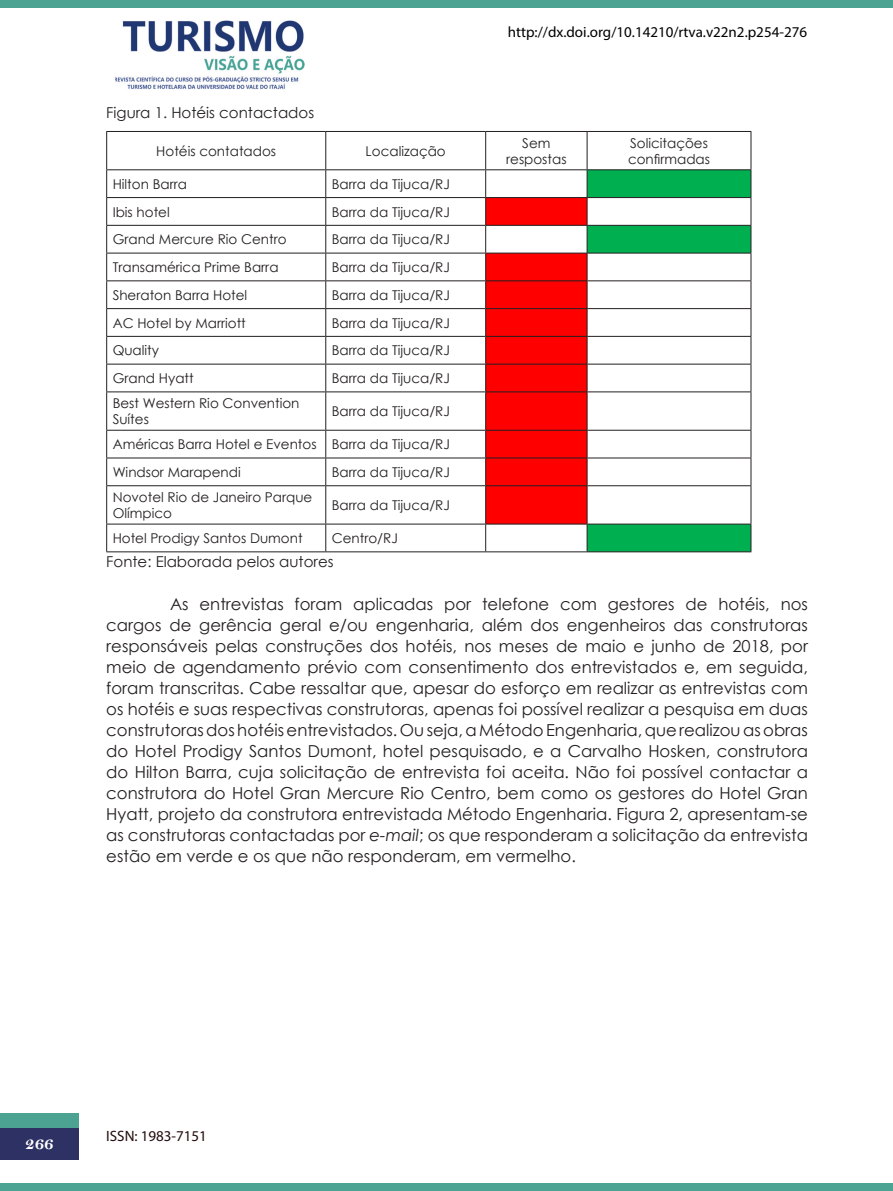
<style>
.page{position:relative;width:893px;height:1191px;background:#fff}
.page>*{position:absolute;margin:0;border:0;box-sizing:border-box;transform-origin:0 0}
.t1{font:18px "Bell MT Bold";color:#fff}
.TEXTO{font:16.5px/21px "Century Gothic";color:#231f20;text-align:justify}
.t2{font:15px "Myriad Pro";color:#000}
.Legenda_Tabela{font:15px "Century Gothic";color:#231f20}
.Chamada_Tabela{font:15px "Century Gothic";color:#231f20}
.RESUMO{font:15px "Myriad Pro";color:#240a0b}
.t3{font:13.5px/16.2px "Century Gothic";color:#231f20}
.s1{font-style:italic}
</style>
<div class="page">
<img style="left:116px;top:20px;width:189px;height:70px">
<div style="left:0;top:1128px;width:79px;height:31px;background:#2d3163"></div>
<div style="left:0;top:1113px;width:79px;height:15px;background:#4da392"></div>
<div style="left:0;top:1183px;width:893px;height:8px;background:#4da392"></div>
<div style="left:0;top:0;width:893px;height:7px;background:#4da392"></div>
<svg style="left:107px;top:170px;width:218px;height:381px"></svg>
<svg style="left:588px;top:170px;width:163px;height:381px"></svg>
<hr style="left:106px;top:132px;width:1px;height:37px;background:#231f20">
<hr style="left:106px;top:131px;width:220px;height:1px;background:#231f20">
<hr style="left:326px;top:131px;width:160px;height:1px;background:#231f20">
<hr style="left:486px;top:131px;width:101px;height:1px;background:#231f20">
<hr style="left:587px;top:131px;width:164px;height:1px;background:#231f20">
<svg style="left:106px;top:170px;width:1px;height:221px"></svg>
<hr style="left:106px;top:392px;width:1px;height:38px;background:#231f20">
<svg style="left:106px;top:431px;width:1px;height:54px"></svg>
<hr style="left:106px;top:486px;width:1px;height:38px;background:#231f20">
<svg style="left:106px;top:525px;width:1px;height:26px"></svg>
<hr style="left:106px;top:169px;width:220px;height:1px;background:#231f20">
<hr style="left:326px;top:169px;width:160px;height:1px;background:#231f20">
<hr style="left:486px;top:169px;width:101px;height:1px;background:#231f20">
<hr style="left:587px;top:169px;width:164px;height:1px;background:#231f20">
<hr style="left:106px;top:197px;width:220px;height:1px;background:#231f20">
<hr style="left:326px;top:197px;width:160px;height:1px;background:#231f20">
<hr style="left:587px;top:197px;width:164px;height:1px;background:#231f20">
<hr style="left:106px;top:225px;width:220px;height:1px;background:#231f20">
<hr style="left:326px;top:225px;width:160px;height:1px;background:#231f20">
<hr style="left:587px;top:225px;width:164px;height:1px;background:#231f20">
<hr style="left:106px;top:253px;width:220px;height:1px;background:#231f20">
<hr style="left:326px;top:253px;width:160px;height:1px;background:#231f20">
<hr style="left:587px;top:253px;width:164px;height:1px;background:#231f20">
<hr style="left:106px;top:280px;width:220px;height:1px;background:#231f20">
<hr style="left:326px;top:280px;width:160px;height:1px;background:#231f20">
<hr style="left:587px;top:280px;width:164px;height:1px;background:#231f20">
<hr style="left:106px;top:308px;width:220px;height:1px;background:#231f20">
<hr style="left:326px;top:308px;width:160px;height:1px;background:#231f20">
<hr style="left:587px;top:308px;width:164px;height:1px;background:#231f20">
<hr style="left:106px;top:336px;width:220px;height:1px;background:#231f20">
<hr style="left:326px;top:336px;width:160px;height:1px;background:#231f20">
<hr style="left:587px;top:336px;width:164px;height:1px;background:#231f20">
<hr style="left:106px;top:364px;width:220px;height:1px;background:#231f20">
<hr style="left:326px;top:364px;width:160px;height:1px;background:#231f20">
<hr style="left:587px;top:364px;width:164px;height:1px;background:#231f20">
<hr style="left:106px;top:391px;width:220px;height:1px;background:#231f20">
<hr style="left:326px;top:391px;width:160px;height:1px;background:#231f20">
<hr style="left:587px;top:391px;width:164px;height:1px;background:#231f20">
<hr style="left:106px;top:430px;width:220px;height:1px;background:#231f20">
<hr style="left:326px;top:430px;width:160px;height:1px;background:#231f20">
<hr style="left:587px;top:430px;width:164px;height:1px;background:#231f20">
<hr style="left:106px;top:457px;width:220px;height:1px;background:#231f20">
<hr style="left:326px;top:457px;width:160px;height:1px;background:#231f20">
<hr style="left:587px;top:457px;width:164px;height:1px;background:#231f20">
<hr style="left:106px;top:485px;width:220px;height:1px;background:#231f20">
<hr style="left:326px;top:485px;width:160px;height:1px;background:#231f20">
<hr style="left:587px;top:485px;width:164px;height:1px;background:#231f20">
<hr style="left:106px;top:524px;width:220px;height:1px;background:#231f20">
<hr style="left:326px;top:524px;width:160px;height:1px;background:#231f20">
<hr style="left:587px;top:524px;width:164px;height:1px;background:#231f20">
<hr style="left:106px;top:551px;width:220px;height:1px;background:#231f20">
<hr style="left:326px;top:551px;width:160px;height:1px;background:#231f20">
<hr style="left:486px;top:551px;width:101px;height:1px;background:#231f20">
<hr style="left:587px;top:551px;width:164px;height:1px;background:#231f20">
<hr style="left:325px;top:132px;width:1px;height:37px;background:#231f20">
<hr style="left:485px;top:132px;width:1px;height:37px;background:#231f20">
<hr style="left:587px;top:132px;width:1px;height:37px;background:#231f20">
<hr style="left:751px;top:132px;width:1px;height:37px;background:#231f20">
<svg style="left:325px;top:170px;width:1px;height:221px"></svg>
<svg style="left:751px;top:170px;width:1px;height:221px"></svg>
<hr style="left:325px;top:392px;width:1px;height:38px;background:#231f20">
<hr style="left:751px;top:392px;width:1px;height:38px;background:#231f20">
<svg style="left:325px;top:430px;width:1px;height:55px"></svg>
<svg style="left:751px;top:430px;width:1px;height:55px"></svg>
<hr style="left:325px;top:486px;width:1px;height:38px;background:#231f20">
<hr style="left:751px;top:486px;width:1px;height:38px;background:#231f20">
<svg style="left:325px;top:524px;width:1px;height:27px"></svg>
<svg style="left:485px;top:170px;width:103px;height:381px"></svg>
<svg style="left:751px;top:524px;width:1px;height:27px"></svg>
<p class="t2" style="left:508px;top:22px;width:301px">http://dx.doi.org/10.14210/rtva.v22n2.p254-276</p>
<p class="Chamada_Tabela" style="left:106px;top:102px;width:209px">Figura 1. Hotéis contactados</p>
<p class="t3" style="left:156px;top:142px;width:121px">Hotéis contatados</p>
<p class="t3" style="left:366px;top:142px;width:82px">Localização</p>
<p class="t3" style="left:506px;top:134px;width:62px;text-align:center">Sem respostas</p>
<p class="t3" style="left:628px;top:134px;width:84px">Solicitações confirmadas</p>
<p class="t3" style="left:113px;top:176px;width:76px">Hilton Barra</p>
<p class="t3" style="left:332px;top:176px;width:120px">Barra da Tijuca/RJ</p>
<p class="t3" style="left:113px;top:203px;width:59px">Ibis hotel</p>
<p class="t3" style="left:332px;top:203px;width:120px">Barra da Tijuca/RJ</p>
<p class="t3" style="left:113px;top:231px;width:175px">Grand Mercure Rio Centro</p>
<p class="t3" style="left:332px;top:231px;width:120px">Barra da Tijuca/RJ</p>
<p class="t3" style="left:113px;top:259px;width:167px">Transamérica Prime Barra</p>
<p class="t3" style="left:332px;top:259px;width:120px">Barra da Tijuca/RJ</p>
<p class="t3" style="left:113px;top:287px;width:136px">Sheraton Barra Hotel</p>
<p class="t3" style="left:332px;top:287px;width:120px">Barra da Tijuca/RJ</p>
<p class="t3" style="left:113px;top:314px;width:135px">AC Hotel by Marriott</p>
<p class="t3" style="left:332px;top:314px;width:120px">Barra da Tijuca/RJ</p>
<p class="t3" style="left:113px;top:342px;width:48px">Quality</p>
<p class="t3" style="left:332px;top:342px;width:120px">Barra da Tijuca/RJ</p>
<p class="t3" style="left:113px;top:370px;width:83px">Grand Hyatt</p>
<p class="t3" style="left:332px;top:370px;width:120px">Barra da Tijuca/RJ</p>
<p class="t3" style="left:113px;top:395px;width:188px">Best Western Rio Convention<br>Suítes</p>
<p class="t3" style="left:332px;top:403px;width:120px">Barra da Tijuca/RJ</p>
<p class="t3" style="left:113px;top:436px;width:205px">Américas Barra Hotel e Eventos</p>
<p class="t3" style="left:332px;top:436px;width:120px">Barra da Tijuca/RJ</p>
<p class="t3" style="left:113px;top:464px;width:130px">Windsor Marapendi</p>
<p class="t3" style="left:332px;top:464px;width:120px">Barra da Tijuca/RJ</p>
<p class="t3" style="left:113px;top:489px;width:201px">Novotel Rio de Janeiro Parque<br>Olímpico</p>
<p class="t3" style="left:332px;top:497px;width:120px">Barra da Tijuca/RJ</p>
<p class="t3" style="left:113px;top:530px;width:191px">Hotel Prodigy Santos Dumont</p>
<p class="t3" style="left:332px;top:530px;width:68px">Centro/RJ</p>
<p class="Legenda_Tabela" style="left:106px;top:551px;width:229px">Fonte: Elaborada pelos autores</p>
<p class="TEXTO" style="left:106px;top:593px;width:703px;text-indent:64px">As entrevistas foram aplicadas por telefone com gestores de hotéis, nos cargos de gerência geral e/ou engenharia, além dos engenheiros das construtoras responsáveis pelas construções dos hotéis, nos meses de maio e junho de 2018, por meio de agendamento prévio com consentimento dos entrevistados e, em seguida, foram transcritas. Cabe ressaltar que, apesar do esforço em realizar as entrevistas com os hotéis e suas respectivas construtoras, apenas foi possível realizar a pesquisa em duas construtoras dos hotéis entrevistados. Ou seja, a Método Engenharia, que realizou as obras do Hotel Prodigy Santos Dumont, hotel pesquisado, e a Carvalho Hosken, construtora do Hilton Barra, cuja solicitação de entrevista foi aceita. Não foi possível contactar a construtora do Hotel Gran Mercure Rio Centro, bem como os gestores do Hotel Gran Hyatt, projeto da construtora entrevistada Método Engenharia. Figura 2, apresentam-se as construtoras contactadas por <span class="s1">e-mail</span>; os que responderam a solicitação da entrevista estão em verde e os que não responderam, em vermelho.</p>
<p class="t1" style="left:25px;top:1132px;width:30px">266</p>
<p class="RESUMO" style="left:106px;top:1127px;width:102px">ISSN: 1983-7151</p>
</div>
